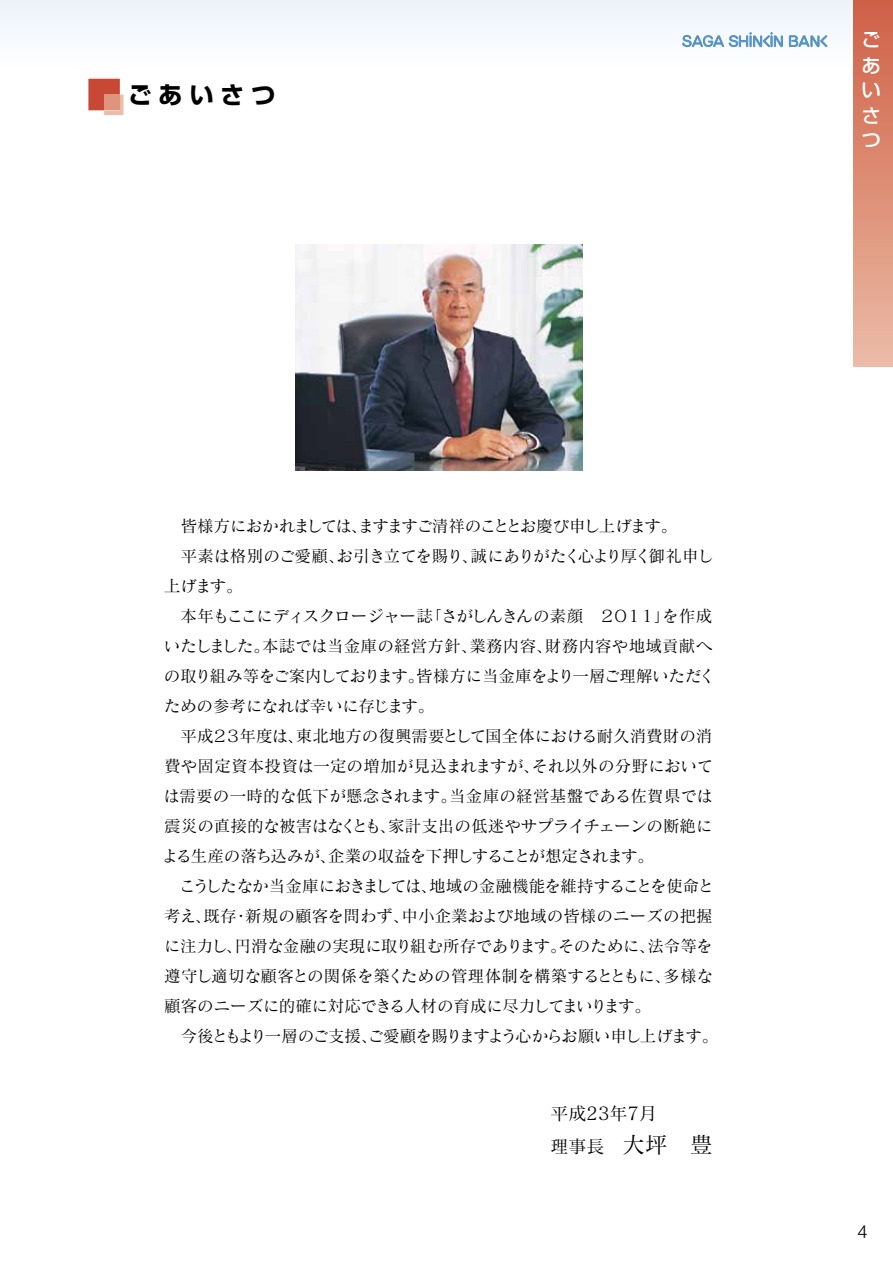
<style>
.page{position:relative;width:893px;height:1263px;background:#fff}
.page>*{position:absolute;margin:0;border:0;box-sizing:border-box;transform-origin:0 0}
.t1{font:700 24px "Shin Go";letter-spacing:.285em;color:#000}
.t2{font:500 19.5px/25px "Shin Go";color:#fff;text-align:justify}
.t3{font:18px/33px "Matisse CID M";color:#000}
.t4{font:300 18px "Helvetica";color:#000}
.t5{font:16.5px "Matisse CID M";letter-spacing:-.005em;color:#000}
.t6{font:16.5px "Matisse CID M";letter-spacing:-.035em;color:#000}
.t7{font:16.5px "Matisse CID M";letter-spacing:.015em;color:#000}
.t8{font:16.5px "Matisse CID M";letter-spacing:-.055em;color:#000}
.t9{font:16.5px "Matisse CID M";letter-spacing:-.105em;color:#000}
.t10{font:16.5px "Matisse CID M";letter-spacing:-.06em;color:#000}
.t11{font:16.5px "Matisse CID M";letter-spacing:.02em;color:#000}
.t12{font:16.5px "Matisse CID M";letter-spacing:-.09em;color:#000}
.s1{font-size:22.5px}
</style>
<div class="page">
<svg style="left:0;top:0;width:854px;height:471px"></svg>
<div style="left:854px;top:0;width:39px;height:367px;background:linear-gradient(to bottom,#cf6045,#ebbba6)"></div>
<svg style="left:88px;top:79px;width:35px;height:36px"></svg>
<div style="left:104px;top:95px;width:16px;height:15px;background:#df957d"></div>
<h1 class="t1" style="left:128px;top:79px;width:149px">ごあいさつ</h1>
<p class="t2" style="left:861px;top:26px;width:21px">ごあいさつ</p>
<p class="t12" style="left:181px;top:516px;width:498px">皆様方におかれましては、ますますご清祥のこととお慶び申し上げます。</p>
<p class="t8" style="left:181px;top:546px;width:535px">平素は格別のご愛顧、お引き立てを賜り、誠にありがたく心より厚く御礼申し</p>
<p class="t5" style="left:164px;top:576px;width:80px">上げます。</p>
<p class="t10" style="left:181px;top:606px;width:533px">本年もここにディスクロージャー誌「さがしんきんの素顔　２０１１」を作成</p>
<p class="t7" style="left:164px;top:636px;width:550px">いたしました。本誌では当金庫の経営方針、業務内容、財務内容や地域貢献へ</p>
<p class="t6" style="left:164px;top:666px;width:553px">の取り組み等をご案内しております。皆様方に当金庫をより一層ご理解いただく</p>
<p class="t5" style="left:164px;top:696px;width:272px">ための参考になれば幸いに存じます。</p>
<p class="t5" style="left:181px;top:726px;width:533px">平成２３年度は、東北地方の復興需要として国全体における耐久消費財の消</p>
<p class="t7" style="left:164px;top:756px;width:551px">費や固定資本投資は一定の増加が見込まれますが、それ以外の分野において</p>
<p class="t11" style="left:163px;top:786px;width:551px">は需要の一時的な低下が懸念されます。当金庫の経営基盤である佐賀県では</p>
<p class="t5" style="left:164px;top:816px;width:550px">震災の直接的な被害はなくとも、家計支出の低迷やサプライチェーンの断絶に</p>
<p class="t8" style="left:162px;top:846px;width:494px">よる生産の落ち込みが、企業の収益を下押しすることが想定されます。</p>
<p class="t6" style="left:179px;top:876px;width:537px">こうしたなか当金庫におきましては、地域の金融機能を維持することを使命と</p>
<p class="t5" style="left:164px;top:906px;width:550px">考え、既存・新規の顧客を問わず、中小企業および地域の皆様のニーズの把握</p>
<p class="t5" style="left:164px;top:936px;width:550px">に注力し、円滑な金融の実現に取り組む所存であります。そのために、法令等を</p>
<p class="t5" style="left:164px;top:966px;width:551px">遵守し適切な顧客との関係を築くための管理体制を構築するとともに、多様な</p>
<p class="t5" style="left:164px;top:996px;width:488px">顧客のニーズに的確に対応できる人材の育成に尽力してまいります。</p>
<p class="t9" style="left:181px;top:1026px;width:539px">今後ともより一層のご支援、ご愛顧を賜りますよう心からお願い申し上げます。</p>
<p class="t3" style="left:551px;top:1097px;width:163px">平成23年7月<br>理事長　<span class="s1">大坪　豊</span></p>
<p class="t4" style="left:857px;top:1220px;width:12px">4</p>
</div>
